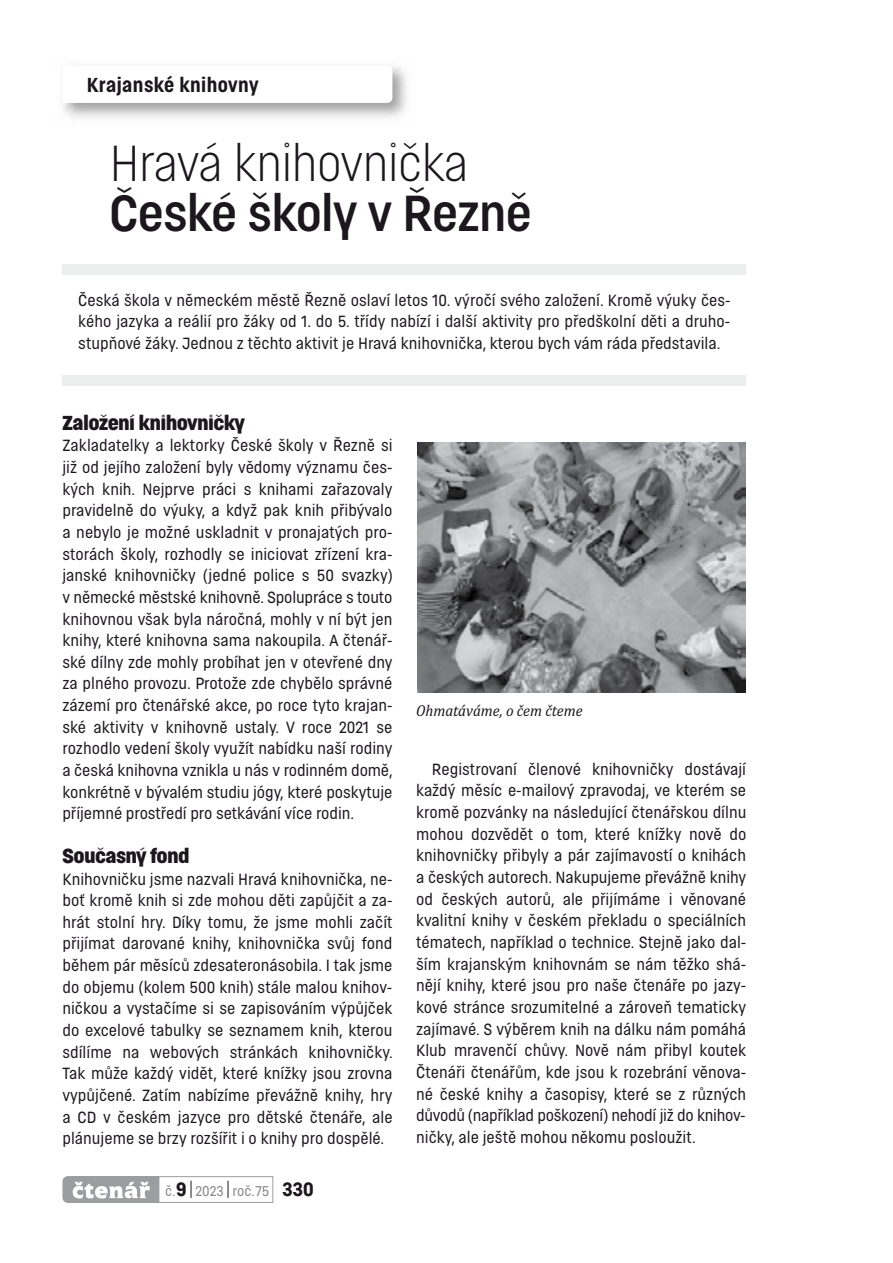
<style>
.page{position:relative;width:893px;height:1263px;background:#fff}
.page>*{position:absolute;margin:0;border:0;box-sizing:border-box;transform-origin:0 0}
.t1{font:300 47.1px "Normatica Display";letter-spacing:-.01em;color:#1b171c}
.t2{font:500 47.1px "Normatica Display";color:#1b171c}
.t3{font:900 18.9px "Normatica Display";color:#1b171c}
.t4{font:700 18.9px "Normatica";letter-spacing:.025em;color:#1b171c;scale:.94 1}
.t5{font:italic 16.05px "Cambria";color:#1b171c;scale:.94 1}
.t6{font:15px/21.6px "Normatica";color:#1b171c;text-align:justify}
.t7{font:13.2px "Normatica";color:#87888a}
.s1{font-weight:700;font-size:17.85px;color:#1b171c}
.s2{font-weight:300;font-size:18.9px;color:#1b171c}
</style>
<div class="page">
<div style="left:62px;top:1176px;width:13px;height:27px;background:#9c9d9f;border-radius:5px"></div>
<div style="left:68px;top:1176px;width:90px;height:27px;background:#9c9d9f"></div>
<svg style="left:73px;top:1182px;width:77px;height:16px"></svg>
<div style="left:158px;top:1176px;width:115px;height:27px;border:1px solid #9c9d9f"></div>
<img style="left:62px;top:65px;width:345px;height:53px">
<svg style="left:62px;top:66px;width:330px;height:37px"></svg>
<div style="left:62px;top:264px;width:684px;height:11px;background:#eceded"></div>
<div style="left:62px;top:375px;width:684px;height:10px;background:#eceded"></div>
<img style="left:417px;top:442px;width:329px;height:250px">
<p class="t4" style="left:87px;top:72px;width:184px">Krajanské knihovny</p>
<h1 class="t1" style="left:110px;top:135px;width:360px">Hravá knihovnička</h1>
<h1 class="t2" style="left:110px;top:185px;width:423px">České školy v Řezně</h1>
<p class="t6" style="left:78px;top:289px;width:654px">Česká škola v německém městě Řezně oslaví letos 10. výročí svého založení. Kromě výuky čes&shy;kého jazyka a reálií pro žáky od 1. do 5. třídy nabízí i další aktivity pro předškolní děti a druho&shy;stupňové žáky. Jednou z těchto aktivit je Hravá knihovnička, kterou bych vám ráda představila.</p>
<p class="t3" style="left:62px;top:411px;width:184px">Založení knihovničky</p>
<p class="t6" style="left:62px;top:435px;width:332px">Zakladatelky a lektorky České školy v Řezně si již od jejího založení byly vědomy významu čes&shy;kých knih. Nejprve práci s knihami zařazovaly pravidelně do výuky, a když pak knih přibývalo a nebylo je možné uskladnit v pronajatých pro&shy;storách školy, rozhodly se iniciovat zřízení kra&shy;janské knihovničky (jedné police s 50 svazky) v německé městské knihovně. Spolupráce s touto knihovnou však byla náročná, mohly v ní být jen knihy, které knihovna sama nakoupila. A čtenář&shy;ské dílny zde mohly probíhat jen v otevřené dny za plného provozu. Protože zde chybělo správné zázemí pro čtenářské akce, po roce tyto krajan&shy;ské aktivity v knihovně ustaly. V roce 2021 se rozhodlo vedení školy využít nabídku naší rodiny a česká knihovna vznikla u nás v rodinném do mě, konkrétně v bývalém studiu jógy, které poskytuje příjemné prostředí pro setkávání více rodin.</p>
<p class="t3" style="left:62px;top:844px;width:128px">Současný fond</p>
<p class="t6" style="left:62px;top:868px;width:332px">Knihovničku jsme nazvali Hravá knihovnička, ne&shy;boť kromě knih si zde mohou děti zapůjčit a za&shy;hrát stolní hry. Díky tomu, že jsme mohli začít přijímat darované knihy, knihovnička svůj fond během pár měsíců zdesateronásobila. I tak jsme do objemu (kolem 500 knih) stále malou knihov&shy;ničkou a vystačíme si se zapisováním výpůjček do excelové tabulky se seznamem knih, kterou sdílíme na webových stránkách knihovničky.<br>Tak může každý vidět, které knížky jsou zrovna vypůjčené. Zatím nabízíme převážně knihy, hry a CD v českém jazyce pro dětské čtenáře, ale plánujeme se brzy rozšířit i o knihy pro dospělé.</p>
<p class="t7" style="left:165px;top:1183px;width:150px">č.<span class="s1">9</span><span class="s2">|</span> 2023 <span class="s2">|</span>roč.75 <span class="s1">330</span></p>
<p class="t5" style="left:416px;top:701px;width:179px">Ohmatáváme, o čem čteme</p>
<p class="t6" style="left:416px;top:758px;width:332px;text-indent:16px">Registrovaní členové knihovničky dostávají každý měsíc e-mailový zpravodaj, ve kterém se kromě pozvánky na následující čtenářskou dílnu mohou dozvědět o tom, které knížky nově do knihovničky přibyly a pár zajímavostí o knihách a českých autorech. Nakupujeme převážně kni hy od českých autorů, ale přijímáme i věnované kvalitní knihy v českém překladu o speciálních tématech, například o technice. Stejně jako dal&shy;ším krajanským knihovnám se nám těžko shá&shy;nějí knihy, které jsou pro naše čtenáře po jazy&shy;kové stránce srozumitelné a zároveň tematicky zajímavé. S výběrem knih na dálku nám pomáhá Klub mravenčí chůvy. Nově nám přibyl koutek Čtenáři čtenářům, kde jsou k rozebrání věnova - né české knihy a časopisy, které se z různých důvodů (například poškození) nehodí již do knihov&shy;ničky, ale ještě mohou někomu posloužit.</p>
</div>
